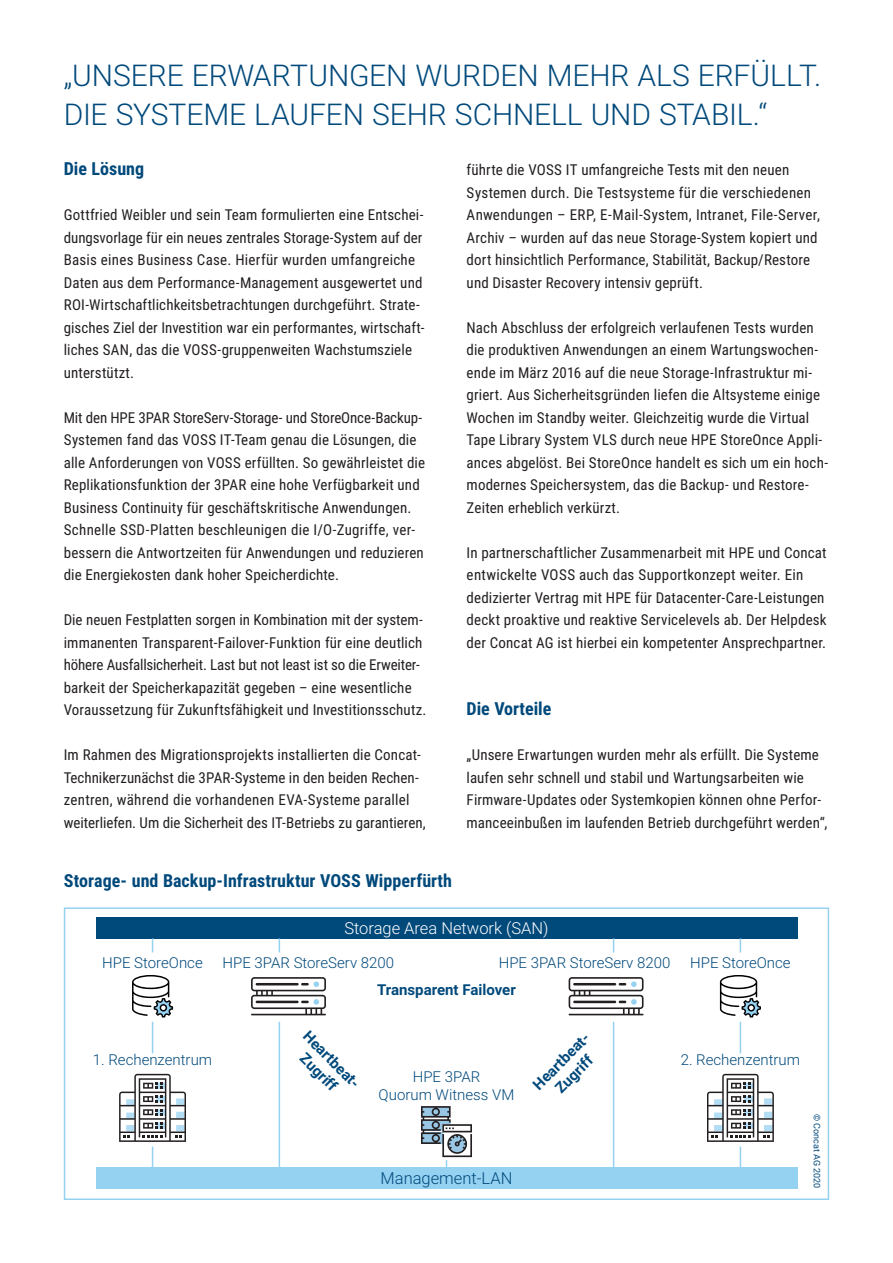
<style>
.page{position:relative;width:893px;height:1263px;background:#fff}
.page>*{position:absolute;margin:0;border:0;box-sizing:border-box;transform-origin:0 0}
.t1{font:300 30px/39px "Roboto";letter-spacing:-.005em;color:#00497b}
.t2{font:700 18px "Roboto Condensed";color:#00497b}
.t3{font:300 16.5px "Roboto";color:#fff}
.t4{font:300 16.5px "Roboto";color:#00497b}
.t5{font:15px/22.5px "Roboto Condensed";letter-spacing:.01em;color:#231f20}
.t6{font:300 15px/18px "Roboto";color:#00497b;text-align:center}
.t7{font:700 15px/18px "Roboto";color:#00497b;text-align:center}
.t8{font:9px "Roboto";color:#00497b}
</style>
<div class="page">
<div style="left:64px;top:907px;width:765px;height:293px;border:2px solid #95d2f2"></div>
<div style="left:96px;top:917px;width:701px;height:21px;background:#00497b"></div>
<div style="left:96px;top:1167px;width:701px;height:21px;background:#95d2f2"></div>
<svg style="left:720px;top:975px;width:41px;height:42px"></svg>
<svg style="left:132px;top:975px;width:41px;height:42px"></svg>
<svg style="left:251px;top:977px;width:75px;height:38px"></svg>
<svg style="left:569px;top:977px;width:74px;height:38px"></svg>
<svg style="left:152px;top:938px;width:1px;height:14px"></svg>
<svg style="left:279px;top:938px;width:1px;height:14px"></svg>
<svg style="left:613px;top:938px;width:1px;height:14px"></svg>
<svg style="left:740px;top:938px;width:1px;height:14px"></svg>
<svg style="left:119px;top:1074px;width:67px;height:93px"></svg>
<svg style="left:421px;top:1106px;width:51px;height:61px"></svg>
<hr style="left:279px;top:1022px;width:1px;height:145px;background:#95d2f2">
<hr style="left:613px;top:1022px;width:1px;height:145px;background:#95d2f2">
<svg style="left:707px;top:1074px;width:67px;height:93px"></svg>
<hr style="left:152px;top:1022px;width:1px;height:31px;background:#95d2f2">
<hr style="left:740px;top:1022px;width:1px;height:31px;background:#95d2f2">
<h1 class="t1" style="left:64px;top:55px;width:759px">„UNSERE ERWARTUNGEN WURDEN MEHR ALS ERFÜLLT.<br>DIE SYSTEME LAUFEN SEHR SCHNELL UND STABIL.“</h1>
<p class="t2" style="left:64px;top:156px;width:82px">Die Lösung</p>
<p class="t5" style="left:64px;top:203px;width:362px">Gottfried Weibler und sein Team formulierten eine Entschei&shy;dungsvorlage für ein neues zentrales Storage-System auf der Basis eines Business Case. Hierfür wurden umfangreiche Daten aus dem Performance-Management ausgewertet und ROI-Wirtschaftlichkeitsbetrachtungen durchgeführt. Strate&shy;gisches Ziel der Investition war ein performantes, wirtschaft&shy;liches SAN, das die VOSS-gruppenweiten Wachstumsziele unterstützt.</p>
<p class="t5" style="left:64px;top:405px;width:363px">Mit den HPE 3PAR StoreServ-Storage- und StoreOnce-Backup-Systemen fand das VOSS IT-Team genau die Lösungen, die alle Anforderungen von VOSS erfüllten. So gewährleistet die Replikationsfunktion der 3PAR eine hohe Verfügbarkeit und Business Continuity für geschäftskritische Anwendungen.<br>Schnelle SSD-Platten beschleunigen die I/O-Zugriffe, ver&shy;bessern die Antwortzeiten für Anwendungen und reduzieren die Energiekosten dank hoher Speicherdichte.</p>
<p class="t5" style="left:64px;top:608px;width:364px">Die neuen Festplatten sorgen in Kombination mit der system&shy;immanenten Transparent-Failover-Funktion für eine deutlich höhere Ausfallsicherheit. Last but not least ist so die Erweiter&shy;barkeit der Speicherkapazität gegeben – eine wesentliche Voraussetzung für Zukunftsfähigkeit und Investitionsschutz.</p>
<p class="t5" style="left:64px;top:743px;width:363px">Im Rahmen des Migrationsprojekts installierten die Concat-Technikerzunächst die 3PAR-Systeme in den beiden Rechen&shy;zentren, während die vorhandenen EVA-Systeme parallel weiterliefen. Um die Sicherheit des IT-Betriebs zu garantieren,</p>
<p class="t5" style="left:467px;top:158px;width:355px">führte die VOSS IT umfangreiche Tests mit den neuen Systemen durch. Die Testsysteme für die verschiedenen Anwendungen – ERP, E-Mail-System, Intranet, File-Server, Archiv – wurden auf das neue Storage-System kopiert und dort hinsichtlich Performance, Stabilität, Backup/Restore und Disaster Recovery intensiv geprüft.</p>
<p class="t5" style="left:467px;top:315px;width:363px">Nach Abschluss der erfolgreich verlaufenen Tests wurden die produktiven Anwendungen an einem Wartungswochen&shy;ende im März 2016 auf die neue Storage-Infrastruktur mi&shy;griert. Aus Sicherheitsgründen liefen die Altsysteme einige Wochen im Standby weiter. Gleichzeitig wurde die Virtual Tape Library System VLS durch neue HPE StoreOnce Appli&shy;ances abgelöst. Bei StoreOnce handelt es sich um ein hoch&shy;modernes Speichersystem, das die Backup- und Restore-Zeiten erheblich verkürzt.</p>
<p class="t5" style="left:467px;top:540px;width:362px">In partnerschaftlicher Zusammenarbeit mit HPE und Concat entwickelte VOSS auch das Supportkonzept weiter. Ein dedizierter Vertrag mit HPE für Datacenter-Care-Leistungen deckt proaktive und reaktive Servicelevels ab. Der Helpdesk der Concat AG ist hierbei ein kompetenter Ansprechpartner.</p>
<p class="t2" style="left:467px;top:696px;width:86px">Die Vorteile</p>
<p class="t5" style="left:467px;top:743px;width:362px">„Unsere Erwartungen wurden mehr als erfüllt. Die Systeme laufen sehr schnell und stabil und Wartungsarbeiten wie Firmware-Updates oder Systemkopien können ohne Perfor&shy;manceeinbußen im laufenden Betrieb durchgeführt werden“,</p>
<p class="t2" style="left:64px;top:867px;width:390px">Storage- und Backup-Infrastruktur VOSS Wipperfürth</p>
<p class="t3" style="left:344px;top:916px;width:206px">Storage Area Network (SAN)</p>
<p class="t6" style="left:102px;top:953px;width:102px">HPE StoreOnce</p>
<p class="t6" style="left:499px;top:953px;width:173px">HPE 3PAR StoreServ 8200</p>
<p class="t6" style="left:690px;top:953px;width:102px">HPE StoreOnce</p>
<p class="t6" style="left:223px;top:953px;width:173px">HPE 3PAR StoreServ 8200</p>
<p class="t7" style="left:377px;top:980px;width:140px">Transparent Failover</p>
<p class="t7" style="left:313px;top:1027px;width:76px;rotate:45deg">Heartbeat-<br>Zugriff</p>
<p class="t7" style="left:529px;top:1080px;width:76px;rotate:-45deg">Heartbeat-<br>Zugriff</p>
<p class="t6" style="left:93px;top:1050px;width:121px">1. Rechenzentrum</p>
<p class="t6" style="left:681px;top:1050px;width:121px">2. Rechenzentrum</p>
<p class="t6" style="left:379px;top:1067px;width:137px">HPE 3PAR<br>Quorum Witness VM</p>
<p class="t4" style="left:381px;top:1166px;width:133px">Management-LAN</p>
<p class="t8" style="left:823px;top:1114px;width:76px;rotate:90deg">© Concat AG 2020</p>
</div>
